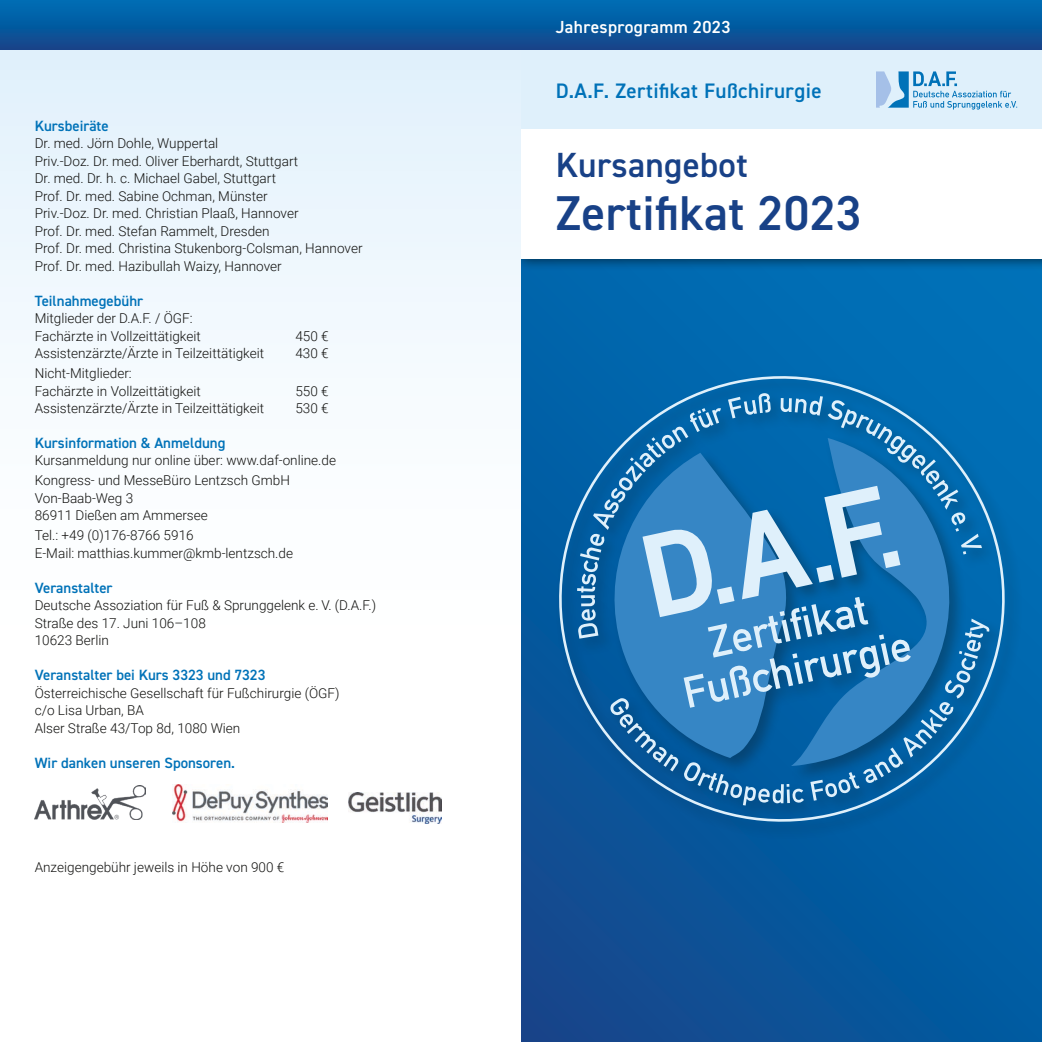
<style>
.page{position:relative;width:1042px;height:1042px;background:#fff}
.page>*{position:absolute;margin:0;border:0;box-sizing:border-box;transform-origin:0 0}
.t1{font:600 49px "DIN2014";letter-spacing:.01em;color:#184187}
.t2{font:600 35px "DIN2014";letter-spacing:.01em;color:#184187}
.t3{font:600 21px "DIN2014";letter-spacing:.02em;color:#0072b8}
.Kurs_Nr___Datum{font:600 17.5px "DIN2014";letter-spacing:.02em;color:#fff}
.H1_-_Headline{font:600 14.88px "DIN2014";color:#0072b8}
.P_neu{font:300 13.65px/17.5px "Roboto";color:#11110f}
.H1_-_Headline-2{font:300 13.65px "Roboto";color:#11110f}
</style>
<div class="page">
<div style="left:521px;top:238px;width:521px;height:804px;background:linear-gradient(to bottom,#006eb6,#0b5196)"></div>
<div style="left:512px;top:120px;width:530px;height:151px;background:#00090d;opacity:.6"></div>
<div style="left:521px;top:129px;width:521px;height:129px;background:#fff"></div>
<div style="left:521px;top:50px;width:521px;height:79px;background:#dff0fb"></div>
<svg style="left:876px;top:71px;width:141px;height:39px"></svg>
<div style="left:521px;top:0;width:521px;height:50px;background:linear-gradient(to bottom,#0070b7,#14458a)"></div>
<div style="left:0;top:50px;width:521px;height:643px;background:linear-gradient(to bottom,#e3f2fc,#fff)"></div>
<img style="left:35px;top:785px;width:111px;height:34px">
<img style="left:172px;top:784px;width:156px;height:38px">
<div style="left:0;top:0;width:521px;height:50px;background:linear-gradient(to bottom,#0070b7,#14458a)"></div>
<svg style="left:538px;top:355px;width:487px;height:487px;background:#0764a8"></svg>
<svg style="left:577px;top:393px;width:412px;height:412px;background:#2c7cb7"></svg>
<img style="left:348px;top:792px;width:93px;height:31px">
<p class="H1_-_Headline" style="left:35px;top:116px;width:75px">Kursbeiräte</p>
<p class="P_neu" style="left:35px;top:134px;width:329px">Dr. med. Jörn Dohle, Wuppertal<br>Priv.-Doz. Dr. med. Oliver Eberhardt, Stuttgart<br>Dr. med. Dr. h. c. Michael Gabel, Stuttgart<br>Prof. Dr. med. Sabine Ochman, Münster<br>Priv.-Doz. Dr. med. Christian Plaaß, Hannover<br>Prof. Dr. med. Stefan Rammelt, Dresden<br>Prof. Dr. med. Christina Stukenborg-Colsman, Hannover Prof. Dr. med. Hazibullah Waizy, Hannover</p>
<p class="H1_-_Headline" style="left:35px;top:291px;width:110px">Teilnahmegebühr</p>
<p class="P_neu" style="left:35px;top:309px;width:168px">Mitglieder der D.A.F. / ÖGF:<br>Fachärzte in Vollzeittätigkeit</p>
<p class="P_neu" style="left:295px;top:326px;width:35px">450 €</p>
<p class="P_neu" style="left:35px;top:344px;width:231px">Assistenzärzte/Ärzte in Teilzeittätigkeit</p>
<p class="P_neu" style="left:295px;top:344px;width:35px">430 €</p>
<p class="P_neu" style="left:35px;top:364px;width:168px">Nicht-Mitglieder:<br>Fachärzte in Vollzeittätigkeit</p>
<p class="P_neu" style="left:295px;top:381px;width:35px">550 €</p>
<p class="P_neu" style="left:35px;top:399px;width:231px">Assistenzärzte/Ärzte in Teilzeittätigkeit</p>
<p class="P_neu" style="left:295px;top:399px;width:35px">530 €</p>
<p class="H1_-_Headline" style="left:35px;top:433px;width:192px">Kursinformation &amp; Anmeldung</p>
<p class="P_neu" style="left:35px;top:451px;width:303px">Kursanmeldung nur online über: www.daf-online.de</p>
<p class="P_neu" style="left:35px;top:471px;width:257px">Kongress- und MesseBüro Lentzsch GmbH<br>Von-Baab-Weg 3<br>86911 Dießen am Ammersee</p>
<p class="P_neu" style="left:35px;top:526px;width:260px">Tel.: +49 (0)176-8766 5916<br>E-Mail: matthias.kummer@kmb-lentzsch.de</p>
<p class="H1_-_Headline" style="left:35px;top:578px;width:79px">Veranstalter</p>
<p class="P_neu" style="left:35px;top:596px;width:343px">Deutsche Assoziation für Fuß &amp; Sprunggelenk e. V. (D.A.F.)<br>Straße des 17. Juni 106–108<br>10623 Berlin</p>
<p class="H1_-_Headline" style="left:35px;top:665px;width:232px">Veranstalter bei Kurs 3323 und 7323</p>
<p class="P_neu" style="left:35px;top:683px;width:306px">Österreichische Gesellschaft für Fußchirurgie (ÖGF) c/o Lisa Urban, BA<br>Alser Straße 43/Top 8d, 1080 Wien</p>
<p class="H1_-_Headline" style="left:35px;top:752px;width:202px">Wir danken unseren Sponsoren.</p>
<p class="H1_-_Headline-2" style="left:35px;top:857px;width:251px">Anzeigengebühr jeweils in Höhe von 900 €</p>
<p class="Kurs_Nr___Datum" style="left:556px;top:15px;width:176px">Jahresprogramm 2023</p>
<p class="t3" style="left:556px;top:76px;width:267px">D.A.F. Zertifikat Fußchirurgie</p>
<p class="t2" style="left:556px;top:141px;width:193px">Kursangebot</p>
<p class="t1" style="left:556px;top:181px;width:307px">Zertifikat 2023</p>
</div>
